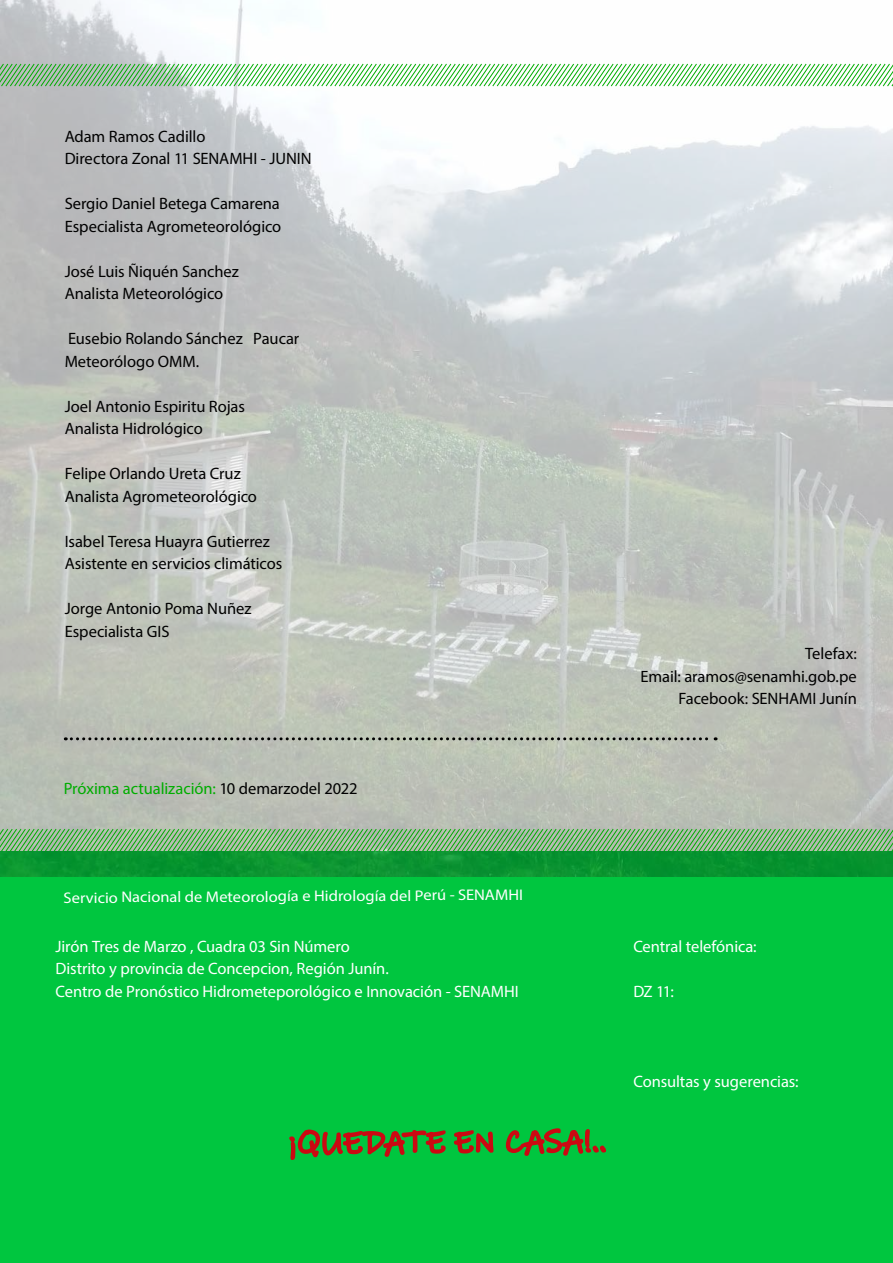
<style>
.page{position:relative;width:893px;height:1263px;background:#fff}
.page>*{position:absolute;margin:0;border:0;box-sizing:border-box;transform-origin:0 0}
.t1{font:16.5px/22.5px "Myriad Pro";letter-spacing:-.005em;color:#000}
.t2{font:16.5px/22.5px "Myriad Pro";letter-spacing:-.005em;color:#fff}
.t3{font:16.5px "Myriad Pro";letter-spacing:-.005em;color:#00ad00}
.t4{font:15.45px "Myriad Pro";letter-spacing:-.005em;color:#fff;scale:1.07 1}
.s1{color:#000}
</style>
<div class="page">
<div style="left:0;top:851px;width:893px;height:412px;background:#00c63f"></div>
<img style="left:0;top:0;width:893px;height:877px">
<svg style="left:0;top:828px;width:893px;height:24px;background:#80b680"></svg>
<svg style="left:0;top:63px;width:893px;height:24px"></svg>
<svg style="left:65px;top:737px;width:651px;height:3px;background:#7a7e76"></svg>
<svg style="left:289px;top:1129px;width:205px;height:31px"></svg>
<svg style="left:505px;top:1128px;width:101px;height:28px"></svg>
<p class="t1" style="left:65px;top:125px;width:248px">Adam Ramos Cadillo<br>Directora Zonal 11 SENAMHI - JUNIN</p>
<p class="t1" style="left:65px;top:192px;width:218px">Sergio Daniel Betega Camarena<br>Especialista Agrometeorológico</p>
<p class="t1" style="left:65px;top:260px;width:176px">José Luis Ñiquén Sanchez<br>Analista Meteorológico</p>
<p class="t1" style="left:65px;top:327px;width:236px">Eusebio Rolando Sánchez Paucar<br>Meteorólogo OMM.</p>
<p class="t1" style="left:65px;top:395px;width:182px">Joel Antonio Espiritu Rojas<br>Analista Hidrológico</p>
<p class="t1" style="left:65px;top:462px;width:194px">Felipe Orlando Ureta Cruz<br>Analista Agrometeorológico</p>
<p class="t1" style="left:65px;top:530px;width:219px">Isabel Teresa Huayra Gutierrez<br>Asistente en servicios climáticos</p>
<p class="t1" style="left:65px;top:597px;width:188px">Jorge Antonio Poma Nuñez<br>Especialista GIS</p>
<p class="t3" style="left:64px;top:778px;width:295px">Próxima actualización: <span class="s1">10 demarzodel 2022</span></p>
<p class="t4" style="left:64px;top:887px;width:431px">Servicio Nacional de Meteorología e Hidrología del Perú - SENAMHI</p>
<p class="t2" style="left:56px;top:935px;width:465px">Jirón Tres de Marzo , Cuadra 03 Sin Número<br>Distrito y provincia de Concepcion, Región Junín.<br>Centro de Pronóstico Hidrometeporológico e Innovación - SENAMHI</p>
<p class="t1" style="left:641px;top:642px;width:218px;text-align:right">Telefax:<br>Email: aramos@senamhi.gob.pe<br>Facebook: SENHAMI Junín</p>
<p class="t2" style="left:633px;top:935px;width:125px">Central telefónica:</p>
<p class="t2" style="left:633px;top:980px;width:42px">DZ 11:</p>
<p class="t2" style="left:633px;top:1070px;width:167px">Consultas y sugerencias:</p>
</div>
